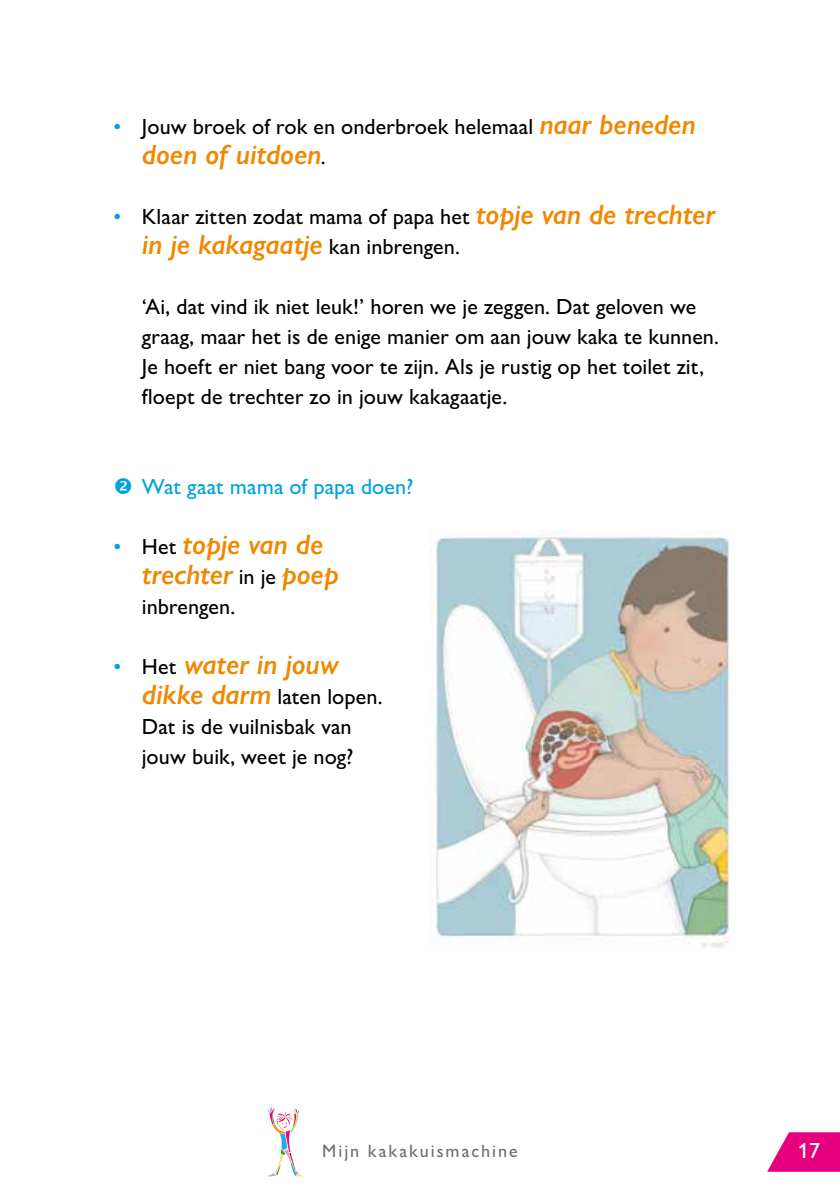
<style>
.page{position:relative;width:840px;height:1191px;background:#fff}
.page>*{position:absolute;margin:0;border:0;box-sizing:border-box;transform-origin:0 0}
.t1{font:italic 600 28px/30px "Gill Sans Nova";letter-spacing:-.005em;color:#f18700}
.t2{font:500 22px/30px "Gill Sans Nova";letter-spacing:.005em;color:#000}
.t3{font:500 22px "Gill Sans Nova";letter-spacing:.005em;color:#00a2dc}
.t4{font:500 22px "Gill Sans Nova";color:#fff}
.t5{font:500 18px "Gill Sans Nova";letter-spacing:.11em;color:#706f6f}
.s1{color:#00a2dc}
.s2{font-weight:600;font-style:italic;font-size:28px;color:#f18700}
.s3{font-weight:500;font-style:normal;font-size:22px;color:#000}
.s4{font-weight:500;font-style:normal;font-size:22px;color:#00a2dc}
</style>
<div class="page">
<svg style="left:767px;top:1132px;width:72px;height:39px"></svg>
<svg style="left:268px;top:1107px;width:35px;height:69px"></svg>
<img style="left:429px;top:530px;width:302px;height:418px">
<p class="t2" style="left:113px;top:111px;width:583px"><span class="s1">•</span> Jouw broek of rok en onderbroek helemaal <span class="s2">naar beneden</span></p>
<p class="t1" style="left:142px;top:139px;width:185px">doen of uitdoen<span class="s3">.</span></p>
<p class="t2" style="left:113px;top:201px;width:602px"><span class="s1">•</span> Klaar zitten zodat mama of papa het <span class="s2">topje van de trechter</span></p>
<p class="t1" style="left:142px;top:229px;width:319px">in je kakagaatje <span class="s3">kan inbrengen.</span></p>
<p class="t2" style="left:142px;top:291px;width:578px">‘Ai, dat vind ik niet leuk!’ horen we je zeggen. Dat geloven we graag, maar het is de enige manier om aan jouw kaka te kunnen.<br>Je hoeft er niet bang voor te zijn. Als je rustig op het toilet zit, floept de trechter zo in jouw kakagaatje.</p>
<p class="t3" style="left:142px;top:473px;width:273px">Wat gaat mama of papa doen?</p>
<p class="t1" style="left:142px;top:529px;width:198px;text-indent:-28px"><span class="s4">•</span> <span class="s3">Het</span> topje van de trechter <span class="s3">in je</span> poep</p>
<p class="t2" style="left:142px;top:591px;width:95px">inbrengen.</p>
<p class="t1" style="left:113px;top:649px;width:226px"><span class="s4">•</span> <span class="s3">Het</span> water in jouw</p>
<p class="t2" style="left:142px;top:681px;width:242px"><span class="s2">dikke darm</span> laten lopen.<br>Dat is de vuilnisbak van jouw buik, weet je nog?</p>
<p class="t5" style="left:322px;top:1139px;width:197px">Mijn kakakuismachine</p>
<p class="t4" style="left:797px;top:1136px;width:23px">17</p>
</div>
